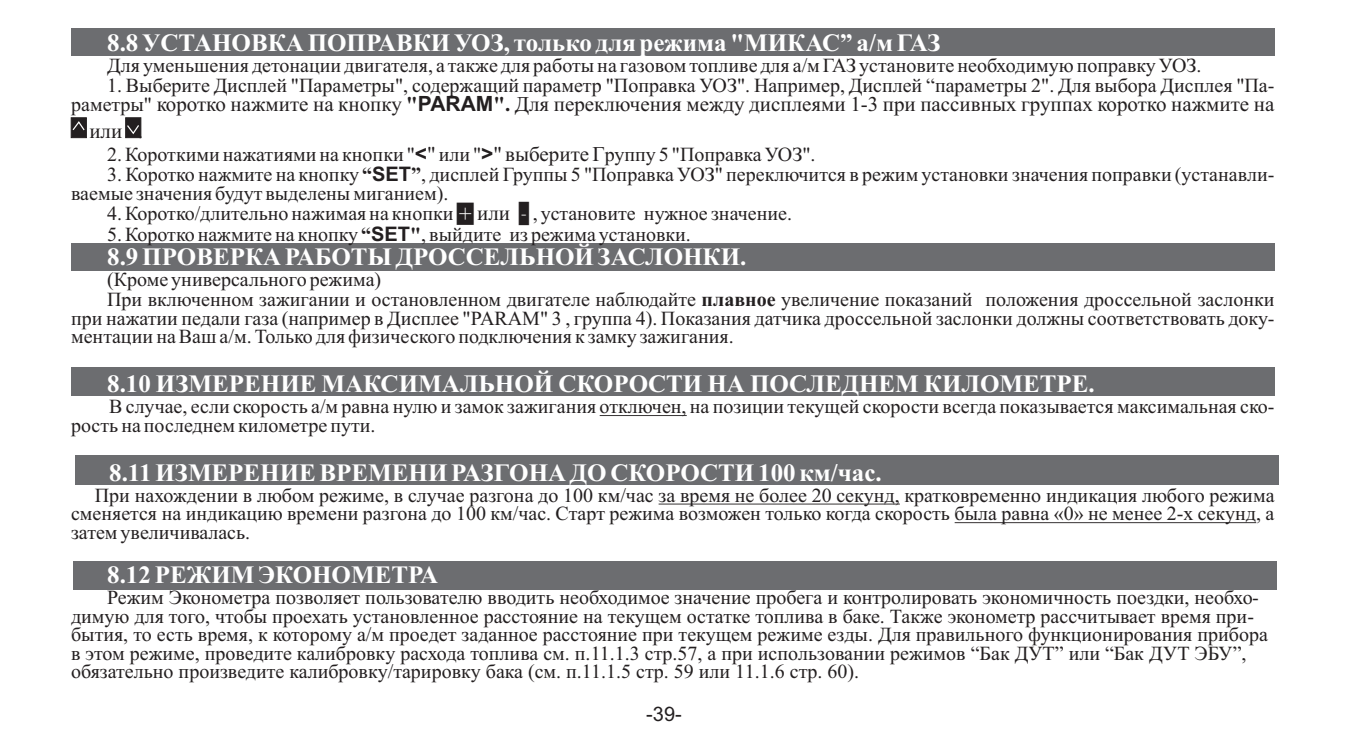
<style>
.page{position:relative;width:1347px;height:752px;background:#fff}
.page>*{position:absolute;margin:0;border:0;box-sizing:border-box;transform-origin:0 0}
.t1{font:700 25px "Times New Roman";color:#fff}
.t2{font:21px "Times New Roman";color:#231f20}
.t3{font:700 21px "Arial";color:#231f20}
.t4{font:20px/18.5px "Times New Roman";color:#231f20}
.t5{font:20px "Arial";color:#231f20}
.s1{font-size:20px}
.s2{font-weight:700}
.s3{font-family:"Arial";font-weight:700}
.s4{font-family:"Arial";font-weight:700;font-size:21px}
.s5{font-size:21px}
.s6{font-family:"Bodoni Cameo C"}
.s7{font-family:"Bodoni Cameo C";font-size:21px}
.s8{font-family:"Times New Roman";font-weight:400}
</style>
<div class="page">
<div style="left:71px;top:367px;width:1203px;height:28px;background:#6c6d70"></div>
<div style="left:71px;top:28px;width:1203px;height:28px;background:#6c6d70"></div>
<div style="left:71px;top:243px;width:1203px;height:28px;background:#6c6d70"></div>
<div style="left:75px;top:455px;width:1203px;height:30px;background:#6c6d70"></div>
<div style="left:73px;top:561px;width:1203px;height:28px;background:#6c6d70"></div>
<svg style="left:71px;top:117px;width:16px;height:21px"></svg>
<svg style="left:125px;top:117px;width:16px;height:21px"></svg>
<hr style="left:599px;top:415px;width:87px;height:1px;background:#231f20">
<hr style="left:658px;top:503px;width:242px;height:1px;background:#231f20">
<hr style="left:954px;top:522px;width:302px;height:1px;background:#231f20">
<p class="t1" style="left:107px;top:34px;width:835px">8.8 УСТАНОВКА ПОПРАВКИ УОЗ, только для режима "МИКАС” а/м ГАЗ</p>
<p class="t4" style="left:107px;top:58px;width:1095px">Для уменьшения детонации двигателя, а также для работы на газовом топливе для а/м ГАЗ установите необходимую поправку УОЗ.</p>
<p class="t4" style="left:107px;top:78px;width:1168px">1. Выберите Дисплей "Параметры", содержащий параметр "Поправка УОЗ". Например, Дисплей “параметры 2". Для выбора Дисплея "Па-</p>
<p class="t2" style="left:71px;top:97px;width:1204px"><span class="s1">раметры"</span> коротко нажмите на кнопку <span class="s2">"</span><span class="s3">PARAM</span><span class="s2">".</span> Для переключения между дисплеями 1-3 при пассивных группах коротко нажмите на</p>
<p class="t4" style="left:107px;top:146px;width:710px">2. Короткими нажатиями на кнопки " или "<span class="s4">&gt;</span><span class="s5">" выберите Г</span>руппу 5 "Поправка УОЗ".</p>
<p class="t4" style="left:71px;top:167px;width:1204px;text-indent:36px">3. Коротко нажмите на кнопку <span class="s2">“</span><span class="s3">SET</span><span class="s2">”</span>, дисплей Группы 5 "Поправка УОЗ" переключится в режим установки значения поправки (устанавли&shy;ваемые значения будут выделены миганием).</p>
<p class="t4" style="left:107px;top:206px;width:686px">4. Коротко/длительно нажимая на кнопки<span class="s6">+</span> <span class="s5">или</span> <span class="s7">-</span> , установите нужное значение.</p>
<p class="t4" style="left:107px;top:227px;width:585px">5. Коротко нажмите на кнопку <span class="s2">“</span><span class="s3">SET</span><span class="s2">"</span>, выйдите из режима установки.</p>
<p class="t4" style="left:107px;top:272px;width:276px">(Кроме универсального режима)</p>
<p class="t4" style="left:107px;top:292px;width:1168px">При включенном зажигании и остановленном двигателе наблюдайте <span class="s2">плавное</span> увеличение показаний положения дроссельной заслонки</p>
<p class="t4" style="left:71px;top:310px;width:1204px">при нажатии педали газа (например в Дисплее "PARAM" 3 , группа 4). Показания датчика дроссельной заслонки должны соответствовать доку-</p>
<p class="t4" style="left:71px;top:329px;width:664px">ментации на Ваш а/м. Только для физического подключения к замку зажигания.</p>
<p class="t2" style="left:89px;top:123px;width:55px">или .</p>
<p class="t3" style="left:415px;top:145px;width:22px">&lt;<span class="s8">"</span></p>
<p class="t1" style="left:107px;top:248px;width:641px">8.9 ПРОВЕРКА РАБОТЫ ДРОССЕЛЬНОЙ ЗАСЛОНКИ.</p>
<p class="t1" style="left:107px;top:375px;width:989px">8.10 ИЗМЕРЕНИЕ МАКСИМАЛЬНОЙ СКОРОСТИ НА ПОСЛЕДНЕМ КИЛОМЕТРЕ.</p>
<p class="t4" style="left:71px;top:399px;width:1204px;text-indent:38px">В случае, если скорость а/м равна нулю и замок зажигания отключен, на позиции текущей скорости всегда показывается максимальная ско&shy;рость на последнем километре пути.</p>
<p class="t1" style="left:109px;top:463px;width:774px">8.11 ИЗМЕРЕНИЕ ВРЕМЕНИ РАЗГОНА ДО СКОРОСТИ 100 км/час.</p>
<p class="t4" style="left:71px;top:487px;width:1205px;text-align:justify;text-indent:24px">При нахождении в любом режиме, в случае разгона до 100 км/час за время не более 20 секунд, кратковременно индикация любого режима сменяется на индикацию времени разгона до 100 км/час. Старт режима возможен только когда скорость была равна «0» не менее 2-х секунд, а затем увеличивалась.</p>
<p class="t1" style="left:107px;top:565px;width:332px">8.12 РЕЖИМ ЭКОНОМЕТРА</p>
<p class="t4" style="left:71px;top:589px;width:1198px;text-indent:36px">Режим Эконометра позволяет пользователю вводить необходимое значение пробега и контролировать экономичность поездки, необхо&shy;димую для того, чтобы проехать установленное расстояние на текущем остатке топлива в баке. Также эконометр рассчитывает время при&shy;бытия, то есть время, к которому а/м проедет заданное расстояние при текущем режиме езды. Для правильного функционирования прибора в этом режиме, проведите калибровку расхода топлива см. п.11.1.3 стр.57, а при использовании режимов “Бак ДУТ” или “Бак ДУТ ЭБУ”, обязательно произведите калибровку/тарировку бака (см. п.11.1.5 стр. 59 или 11.1.6 стр. 60).</p>
<p class="t5" style="left:646px;top:706px;width:37px">-39-</p>
</div>
